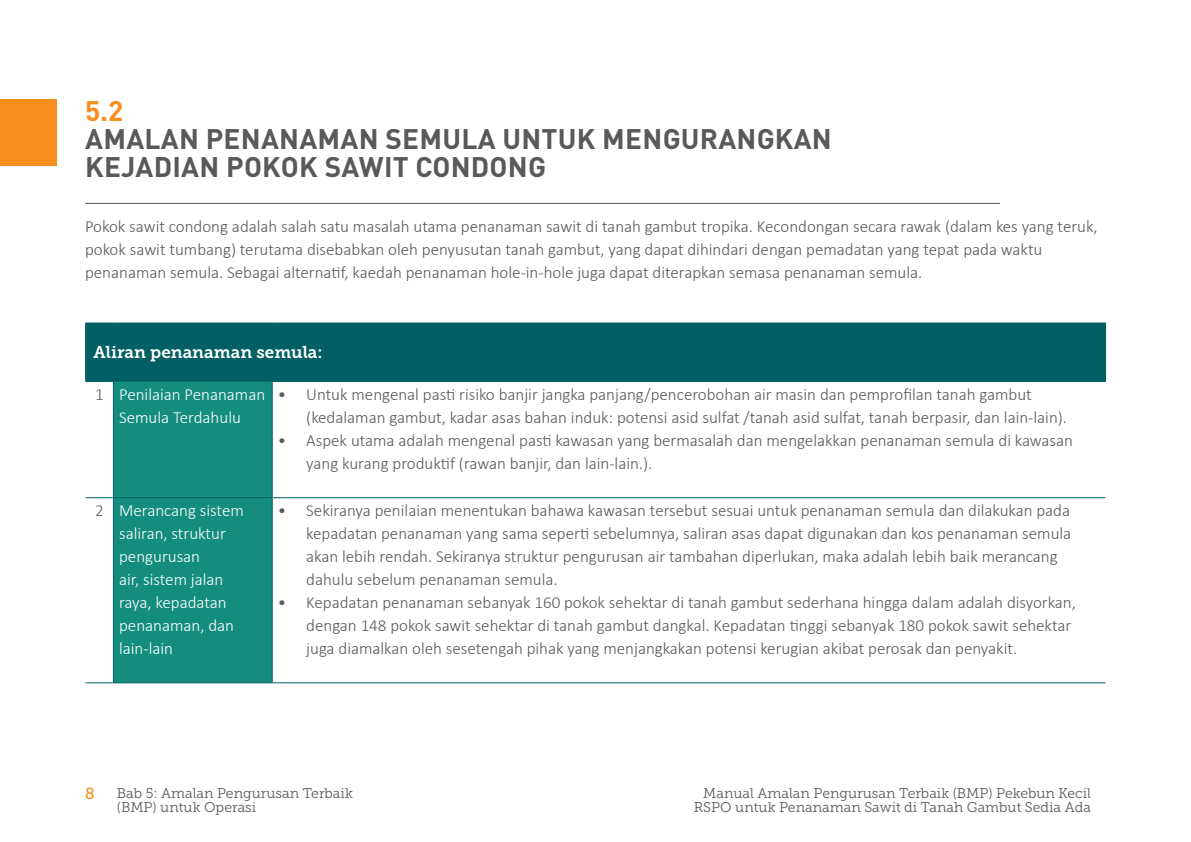
<style>
.page{position:relative;width:1191px;height:842px;background:#fff}
.page>*{position:absolute;margin:0;border:0;box-sizing:border-box;transform-origin:0 0}
.t1{font:700 28px/28px "DINOT";letter-spacing:.01em;color:#58595b}
.t2{font:700 28px "DINOT";color:#f78f20}
.t3{font:300 17px/23px "Calibri";color:#58595b}
.t4{font:300 17px/23px "Calibri";color:#fff;text-align:center}
.t5{font:17px "Museo Slab 700";color:#fff}
.t6{font:16px "Museo Slab 500";color:#f78f1e}
.t7{font:14px/14px "Museo Slab 300";color:#58595b}
.s1{color:#58595b}
</style>
<div class="page">
<hr style="left:85px;top:203px;width:915px;height:1px;background:#58595b">
<div style="left:0;top:99px;width:57px;height:67px;background:#f78f1e"></div>
<div style="left:86px;top:323px;width:1019px;height:58px;background:#025f63"></div>
<div style="left:114px;top:382px;width:158px;height:300px;background:#148d7f"></div>
<svg style="left:85px;top:322px;width:28px;height:1px"></svg>
<hr style="left:85px;top:323px;width:1px;height:58px;background:#025f63">
<hr style="left:113px;top:322px;width:159px;height:1px;background:#025f63">
<hr style="left:272px;top:322px;width:834px;height:1px;background:#025f63">
<svg style="left:85px;top:381px;width:28px;height:1px"></svg>
<hr style="left:113px;top:381px;width:159px;height:1px;background:#025f63">
<hr style="left:113px;top:382px;width:1px;height:115px;background:#025f63">
<hr style="left:272px;top:381px;width:834px;height:1px;background:#025f63">
<hr style="left:272px;top:382px;width:1px;height:115px;background:#025f63">
<svg style="left:86px;top:497px;width:27px;height:1px"></svg>
<hr style="left:113px;top:497px;width:159px;height:1px;background:#025f63">
<hr style="left:113px;top:498px;width:1px;height:184px;background:#025f63">
<hr style="left:272px;top:497px;width:833px;height:1px;background:#025f63">
<hr style="left:272px;top:498px;width:1px;height:184px;background:#025f63">
<svg style="left:86px;top:682px;width:27px;height:1px"></svg>
<hr style="left:113px;top:682px;width:159px;height:1px;background:#025f63">
<hr style="left:272px;top:682px;width:833px;height:1px;background:#025f63">
<hr style="left:1105px;top:323px;width:1px;height:58px;background:#025f63">
<h1 class="t2" style="left:85px;top:91px;width:40px">5.2</h1>
<h1 class="t1" style="left:85px;top:123px;width:748px">AMALAN PENANAMAN SEMULA UNTUK MENGURANGKAN<br>KEJADIAN POKOK SAWIT CONDONG</h1>
<p class="t3" style="left:85px;top:215px;width:1014px">Pokok sawit condong adalah salah satu masalah utama penanaman sawit di tanah gambut tropika. Kecondongan secara rawak (dalam kes yang teruk, pokok sawit tumbang) terutama disebabkan oleh penyusutan tanah gambut, yang dapat dihindari dengan pemadatan yang tepat pada waktu penanaman semula. Sebagai alternatif, kaedah penanaman hole-in-hole juga dapat diterapkan semasa penanaman semula.</p>
<p class="t5" style="left:94px;top:343px;width:230px">Aliran penanaman semula:</p>
<p class="t4" style="left:95px;top:383px;width:171px"><span class="s1">1</span> Penilaian Penanaman<br>Semula Terdahulu</p>
<p class="t3" style="left:306px;top:383px;width:762px;text-indent:-28px">• Untuk mengenal pasti risiko banjir jangka panjang/pencerobohan air masin dan pemprofilan tanah gambut (kedalaman gambut, kadar asas bahan induk: potensi asid sulfat /tanah asid sulfat, tanah berpasir, dan lain-lain).</p>
<p class="t3" style="left:306px;top:429px;width:768px;text-indent:-28px">• Aspek utama adalah mengenal pasti kawasan yang bermasalah dan mengelakkan penanaman semula di kawasan yang kurang produktif (rawan banjir, dan lain-lain.).</p>
<p class="t4" style="left:119px;top:499px;width:126px;text-align:left;text-indent:-24px"><span class="s1">2</span> Merancang sistem saliran, struktur pengurusan<br>air, sistem jalan raya, kepadatan penanaman, dan lain-lain</p>
<p class="t3" style="left:306px;top:499px;width:766px;text-indent:-28px">• Sekiranya penilaian menentukan bahawa kawasan tersebut sesuai untuk penanaman semula dan dilakukan pada kepadatan penanaman yang sama seperti sebelumnya, saliran asas dapat digunakan dan kos penanaman semula akan lebih rendah. Sekiranya struktur pengurusan air tambahan diperlukan, maka adalah lebih baik merancang dahulu sebelum penanaman semula.</p>
<p class="t3" style="left:306px;top:591px;width:771px;text-indent:-28px">• Kepadatan penanaman sebanyak 160 pokok sehektar di tanah gambut sederhana hingga dalam adalah disyorkan, dengan 148 pokok sawit sehektar di tanah gambut dangkal. Kepadatan tinggi sebanyak 180 pokok sawit sehektar juga diamalkan oleh sesetengah pihak yang menjangkakan potensi kerugian akibat perosak dan penyakit.</p>
<p class="t6" style="left:85px;top:784px;width:11px">8</p>
<p class="t7" style="left:117px;top:786px;width:237px">Bab 5: Amalan Pengurusan Terbaik (BMP) untuk Operasi</p>
<p class="t7" style="left:694px;top:786px;width:399px;text-align:right">Manual Amalan Pengurusan Terbaik (BMP) Pekebun Kecil<br>RSPO untuk Penanaman Sawit di Tanah Gambut Sedia Ada</p>
</div>
